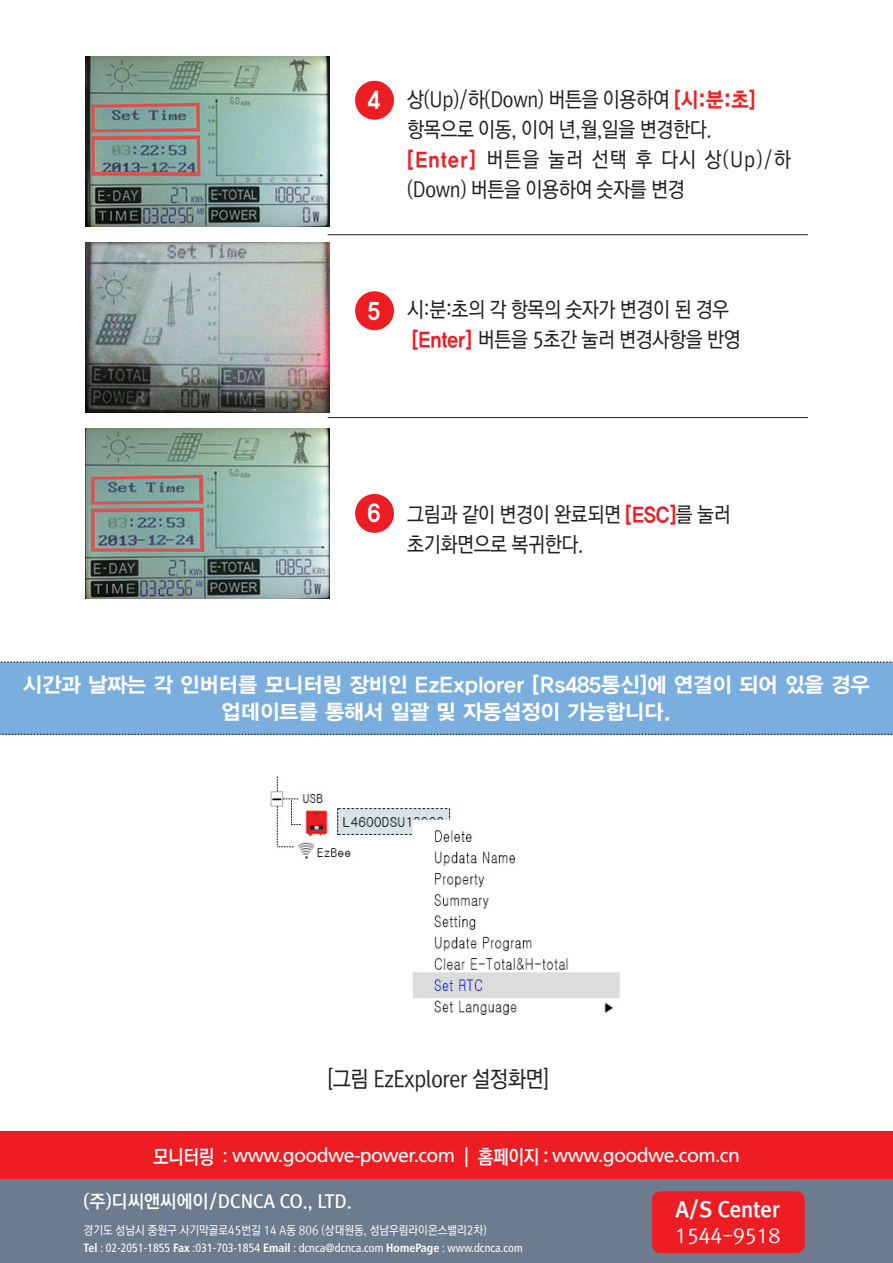
<style>
.page{position:relative;width:893px;height:1263px;background:#fff}
.page>*{position:absolute;margin:0;border:0;box-sizing:border-box;transform-origin:0 0}
.t1{font:24px "YDIYGO350";color:#fff;scale:.9 1}
.t2{font:22.5px "Rix Go M";letter-spacing:-.02em;color:#231f20;scale:.9 1}
.t3{font:21px/30px "Rix Go M";letter-spacing:-.02em;color:#231f20;scale:.9 1}
.t4{font:21px "YDIYGO350";color:#fff}
.t5{font:21px "Rix Go EB";color:#fff}
.t6{font:19.5px "Frutiger LT Std";letter-spacing:-.03em;color:#fff}
.t7{font:19.5px "Rix Go M";color:#fff}
.t8{font:18px "Rix Go B";color:#fff}
.t9{font:condensed 12px "Frutiger LT Std";color:#fff}
.t10{font:12px "Rix Go M";color:#fff;scale:.9 1}
.s1{font-family:"YDIYGO350";color:#ee2123}
.s2{font-family:"YDIYGO350";color:#ee1d23}
.s3{font-family:"Rix Go B"}
.s4{font-weight:700}
</style>
<div class="page">
<img style="left:85px;top:56px;width:245px;height:170px">
<div style="left:355px;top:81px;width:39px;height:39px;background:#ee1d23;border-radius:50%"></div>
<hr style="left:328px;top:234px;width:480px;height:1px;background:#231f20">
<img style="left:85px;top:242px;width:245px;height:170px">
<div style="left:355px;top:291px;width:39px;height:39px;background:#ee1d23;border-radius:50%"></div>
<hr style="left:328px;top:417px;width:480px;height:1px;background:#231f20">
<img style="left:85px;top:428px;width:245px;height:170px">
<div style="left:355px;top:494px;width:39px;height:39px;background:#ee1d23;border-radius:50%"></div>
<div style="left:0;top:662px;width:893px;height:72px;background:#79aede"></div>
<svg style="left:0;top:733px;width:893px;height:2px"></svg>
<svg style="left:1px;top:661px;width:892px;height:2px"></svg>
<div style="left:0;top:1178px;width:893px;height:85px;background:#6c7b8d"></div>
<div style="left:0;top:1131px;width:893px;height:48px;background:#ee1d23"></div>
<div style="left:652px;top:1191px;width:153px;height:62px;background:#ee1d23;border-radius:9px"></div>
<img style="left:270px;top:776px;width:350px;height:239px">
<p class="t1" style="left:368px;top:88px;width:15px">4</p>
<p class="t3" style="left:407px;top:84px;width:388px">상(Up)/하(Down) 버튼을 이용하여 <span class="s1">[시:분:초]</span></p>
<p class="t3" style="left:407px;top:114px;width:340px">항목으로 이동, 이어 년,월,일을 변경한다.</p>
<p class="t3" style="left:407px;top:144px;width:428px"><span class="s2">[Enter]</span> 버튼을 눌러 선택 후 다시 상(Up)/하 (Down) 버튼을 이용하여 숫자를 변경</p>
<p class="t1" style="left:368px;top:298px;width:15px">5</p>
<p class="t3" style="left:407px;top:295px;width:359px">시:분:초의 각 항목의 숫자가 변경이 된 경우</p>
<p class="t3" style="left:412px;top:325px;width:367px"><span class="s2">[Enter]</span> 버튼을 5초간 눌러 변경사항을 반영</p>
<p class="t1" style="left:368px;top:501px;width:15px">6</p>
<p class="t3" style="left:407px;top:500px;width:361px">그림과 같이 변경이 완료되면 <span class="s2">[ESC]</span>를 눌러</p>
<p class="t3" style="left:407px;top:530px;width:197px">초기화면으로 복귀한다.</p>
<p class="t4" style="left:23px;top:674px;width:848px">시간과 날짜는 각 인버터를 모니터링 장비인 EzExplorer [Rs485통신]에 연결이 되어 있을 경우</p>
<p class="t4" style="left:221px;top:701px;width:451px">업데이트를 통해서 일괄 및 자동설정이 가능합니다.</p>
<p class="t2" style="left:327px;top:1066px;width:248px">[그림 EzExplorer 설정화면]</p>
<p class="t6" style="left:153px;top:1143px;width:588px"><span class="s3">모니터링</span> : www.goodwe-power.com | <span class="s3">홈페이지 :</span> www.goodwe.com.cn</p>
<p class="t5" style="left:676px;top:1196px;width:105px">A/S Center</p>
<p class="t7" style="left:675px;top:1224px;width:107px">1544-9518</p>
<p class="t8" style="left:84px;top:1191px;width:270px">(주)디씨앤씨에이/DCNCA CO., LTD.</p>
<p class="t10" style="left:84px;top:1223px;width:449px">경기도 성남시 중원구 사기막골로45번길 14 A동 806 (상대원동, 성남우림라이온스밸리2차)</p>
<p class="t9" style="left:84px;top:1241px;width:441px"><span class="s4">Tel</span> : 02-2051-1855 <span class="s4">Fax</span> :031-703-1854 <span class="s4">Email</span> : dcnca@dcnca.com <span class="s4">HomePage</span> : www.dcnca.com</p>
</div>
